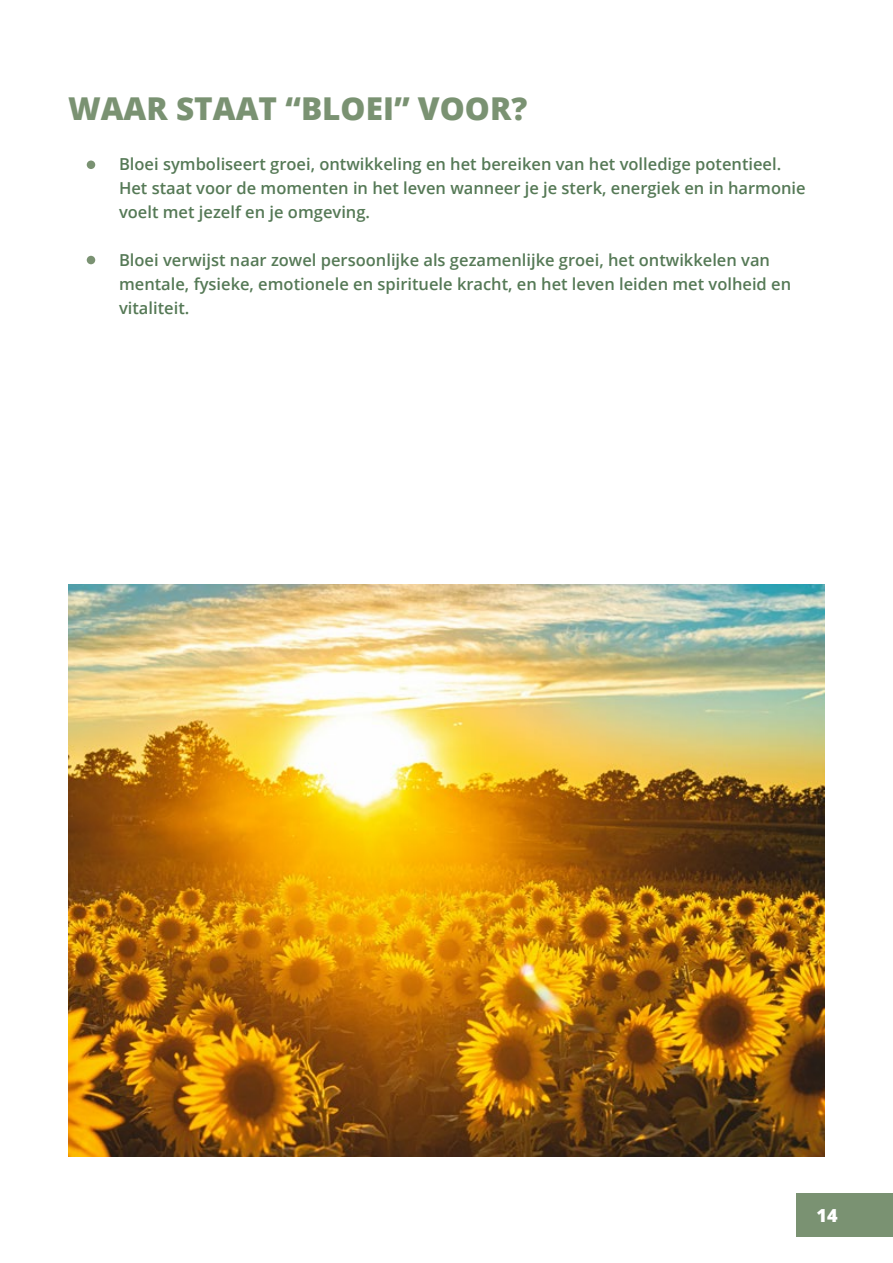
<style>
.page{position:relative;width:893px;height:1263px;background:#fff}
.page>*{position:absolute;margin:0;border:0;box-sizing:border-box;transform-origin:0 0}
.t1{font:800 31.5px "Open Sans";color:#7a9272}
.t2{font:800 18px "Open Sans";color:#fff}
.t3{font:600 16.5px/24px "Open Sans";color:#557956}
</style>
<div class="page">
<div style="left:796px;top:1193px;width:97px;height:43px;background:#7a9272"></div>
<div style="left:87px;top:161px;width:8px;height:8px;background:#7a9272;border-radius:50%"></div>
<div style="left:87px;top:256px;width:8px;height:8px;background:#7a9272;border-radius:50%"></div>
<img style="left:68px;top:585px;width:757px;height:572px">
<h1 class="t1" style="left:68px;top:84px;width:461px">WAAR STAAT “BLOEI” VOOR?</h1>
<p class="t3" style="left:119px;top:152px;width:688px">Bloei symboliseert groei, ontwikkeling en het bereiken van het volledige potentieel.<br>Het staat voor de momenten in het leven wanneer je je sterk, energiek en in harmonie voelt met jezelf en je omgeving.</p>
<p class="t3" style="left:119px;top:248px;width:674px">Bloei verwijst naar zowel persoonlijke als gezamenlijke groei, het ontwikkelen van mentale, fysieke, emotionele en spirituele kracht, en het leven leiden met volheid en vitaliteit.</p>
<p class="t2" style="left:816px;top:1201px;width:23px">14</p>
</div>
